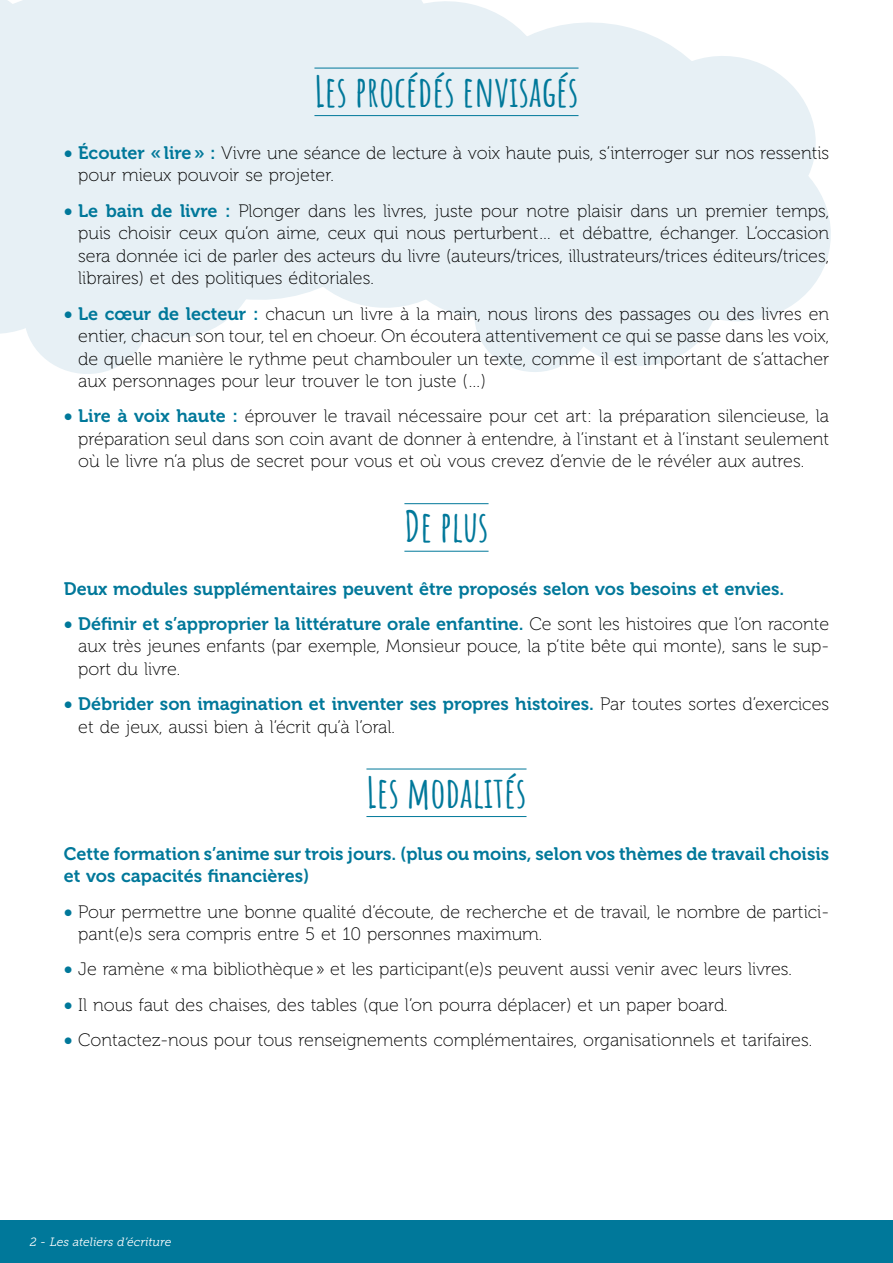
<style>
.page{position:relative;width:893px;height:1263px;background:#fff}
.page>*{position:absolute;margin:0;border:0;box-sizing:border-box;transform-origin:0 0}
.T2{font:700 42px "Amatic SC";color:#00789a}
.Courant{font:18px/22.5px "Museo 100";color:#000;text-align:justify}
.Courant-2{font:18px/22.5px "Museo 700";color:#00789a}
.t1{font:italic 12px "Museo Slab 300";color:#fff}
.s1{font-family:"Museo 900";color:#00789a}
.s2{font-family:"Museo 700";color:#00789a}
</style>
<div class="page">
<svg style="left:0;top:0;width:831px;height:374px"></svg>
<div style="left:337px;top:0;width:225px;height:203px;background:#e7f0f5"></div>
<hr style="left:314px;top:68px;width:264px;height:1px;background:#00789a">
<hr style="left:314px;top:115px;width:264px;height:1px;background:#00789a">
<hr style="left:404px;top:503px;width:85px;height:1px;background:#00789a">
<hr style="left:404px;top:551px;width:85px;height:1px;background:#00789a">
<hr style="left:366px;top:769px;width:160px;height:1px;background:#00789a">
<hr style="left:366px;top:816px;width:160px;height:1px;background:#00789a">
<div style="left:0;top:1220px;width:893px;height:43px;background:#00789a"></div>
<p class="T2" style="left:314px;top:59px;width:266px">Les procédés envisagés</p>
<p class="Courant" style="left:78px;top:142px;width:752px;text-indent:-14px"><span class="s1">•</span> <span class="s2">Écouter «lire» :</span> Vivre une séance de lecture à voix haute puis, s’interroger sur nos ressentis pour mieux pouvoir se projeter.</p>
<p class="Courant" style="left:78px;top:200px;width:752px;text-indent:-14px"><span class="s1">•</span> <span class="s2">Le bain de livre :</span> Plonger dans les livres, juste pour notre plaisir dans un premier temps, puis choisir ceux qu’on aime, ceux qui nous perturbent… et débattre, échanger. L’occasion sera donnée ici de parler des acteurs du livre (auteurs/trices, illustrateurs/trices éditeurs/trices, libraires) et des politiques éditoriales.</p>
<p class="Courant" style="left:78px;top:303px;width:752px;text-indent:-14px"><span class="s1">•</span> <span class="s2">Le cœur de lecteur :</span> chacun un livre à la main, nous lirons des passages ou des livres en entier, chacun son tour, tel en choeur. On écoutera attentivement ce qui se passe dans les voix, de quelle manière le rythme peut chambouler un texte, comme il est important de s’attacher aux personnages pour leur trouver le ton juste (…)</p>
<p class="Courant" style="left:78px;top:405px;width:752px;text-indent:-14px"><span class="s1">•</span> <span class="s2">Lire à voix haute :</span> éprouver le travail nécessaire pour cet art: la préparation silencieuse, la préparation seul dans son coin avant de donner à entendre, à l’instant et à l’instant seulement où le livre n’a plus de secret pour vous et où vous crevez d’envie de le révéler aux autres.</p>
<p class="T2" style="left:404px;top:494px;width:86px">De plus</p>
<p class="Courant-2" style="left:64px;top:577px;width:722px">Deux modules supplémentaires peuvent être proposés selon vos besoins et envies.</p>
<p class="Courant" style="left:78px;top:613px;width:752px;text-indent:-14px"><span class="s1">•</span> <span class="s2">Définir et s’approprier la littérature orale enfantine.</span> Ce sont les histoires que l’on raconte aux très jeunes enfants (par exemple, Monsieur pouce, la p’tite bête qui monte), sans le sup&shy;port du livre.</p>
<p class="Courant" style="left:78px;top:693px;width:752px;text-indent:-14px"><span class="s1">•</span> <span class="s2">Débrider son imagination et inventer ses propres histoires.</span> Par toutes sortes d’exercices et de jeux, aussi bien à l’écrit qu’à l’oral.</p>
<p class="T2" style="left:366px;top:760px;width:162px">Les modalités</p>
<p class="Courant-2" style="left:64px;top:843px;width:767px">Cette formation s’anime sur trois jours. (plus ou moins, selon vos thèmes de travail choisis et vos capacités financières)</p>
<p class="Courant" style="left:78px;top:901px;width:752px;text-indent:-14px"><span class="s1">•</span> Pour permettre une bonne qualité d’écoute, de recherche et de travail, le nombre de partici&shy;pant(e)s sera compris entre 5 et 10 personnes maximum.</p>
<p class="Courant" style="left:64px;top:958px;width:730px"><span class="s1">•</span> Je ramène «ma bibliothèque» et les participant(e)s peuvent aussi venir avec leurs livres.</p>
<p class="Courant" style="left:64px;top:994px;width:665px"><span class="s1">•</span> Il nous faut des chaises, des tables (que l’on pourra déplacer) et un paper board.</p>
<p class="Courant" style="left:64px;top:1029px;width:750px"><span class="s1">•</span> Contactez-nous pour tous renseignements complémentaires, organisationnels et tarifaires.</p>
<p class="t1" style="left:30px;top:1235px;width:143px">2 - Les ateliers d’écriture</p>
</div>
